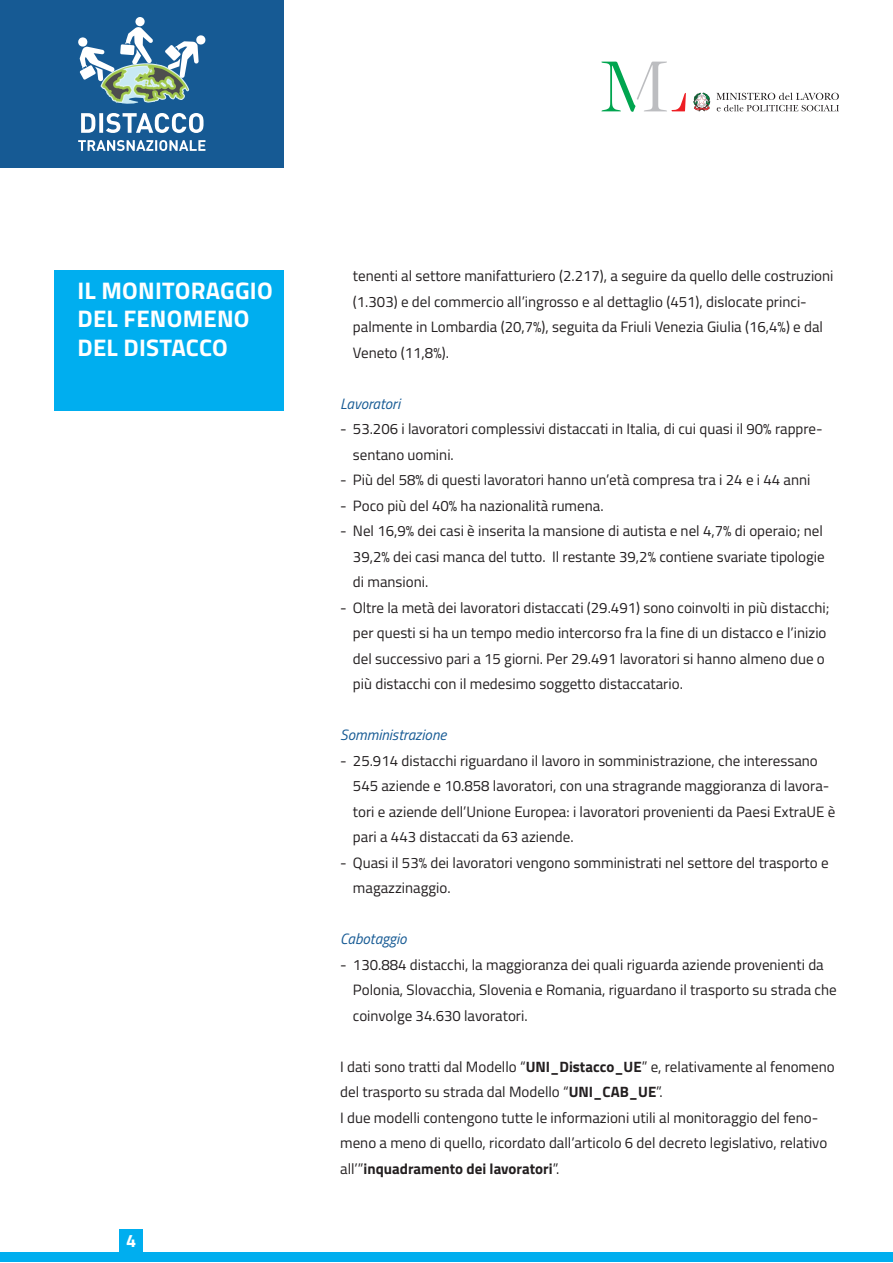
<style>
.page{position:relative;width:893px;height:1263px;background:#fff}
.page>*{position:absolute;margin:0;border:0;box-sizing:border-box;transform-origin:0 0}
.t1{font:700 24px/28.8px "Titillium";letter-spacing:.01em;color:#fff}
.t2{font:700 18px "Titillium";color:#fff}
.t3{font:15px/25.5px "Titillium";color:#231f20}
.t4{font:italic 15px "Titillium";color:#165a94}
.s1{font-weight:700}
</style>
<div class="page">
<svg style="left:601px;top:62px;width:85px;height:50px"></svg>
<svg style="left:716px;top:93px;width:123px;height:18px"></svg>
<svg style="left:693px;top:93px;width:17px;height:18px"></svg>
<div style="left:54px;top:270px;width:230px;height:140px;background:#00aeef"></div>
<div style="left:1px;top:1252px;width:892px;height:10px;background:#00aeef"></div>
<div style="left:119px;top:1229px;width:24px;height:24px;background:#00aeef"></div>
<div style="left:0;top:0;width:284px;height:168px;background:#165a94"></div>
<svg style="left:78px;top:140px;width:127px;height:11px"></svg>
<svg style="left:81px;top:113px;width:123px;height:20px"></svg>
<svg style="left:78px;top:17px;width:128px;height:87px"></svg>
<h1 class="t1" style="left:78px;top:275px;width:184px">Il Monitoraggio del fenom</h1>
<h1 class="t1" style="left:78px;top:303px;width:156px;text-align:right">eno<br>del distacco</h1>
<p class="t2" style="left:126px;top:1227px;width:12px">4</p>
<p class="t3" style="left:353px;top:263px;width:482px">tenenti al settore manifatturiero (2.217), a seguire da quello delle costruzioni (1.303) e del commercio all’ingrosso e al dettaglio (451), dislocate princi&shy;palmente in Lombardia (20,7%), seguita da Friuli Venezia Giulia (16,4%) e dal Veneto (11,8%).</p>
<p class="t4" style="left:340px;top:393px;width:61px">Lavoratori</p>
<p class="t3" style="left:353px;top:416px;width:471px;text-indent:-13px">- 53.206 i lavoratori complessivi distaccati in Italia, di cui quasi il 90% rappre&shy;sentano uomini.</p>
<p class="t3" style="left:340px;top:467px;width:472px">- Più del 58% di questi lavoratori hanno un’età compresa tra i 24 e i 44 anni</p>
<p class="t3" style="left:340px;top:492px;width:265px">- Poco più del 40% ha nazionalità rumena.</p>
<p class="t3" style="left:353px;top:518px;width:473px;text-indent:-13px">- Nel 16,9% dei casi è inserita la mansione di autista e nel 4,7% di operaio; nel<br>39,2% dei casi manca del tutto. Il restante 39,2% contiene svariate tipologie di mansioni.</p>
<p class="t3" style="left:353px;top:594px;width:478px;text-indent:-13px">- Oltre la metà dei lavoratori distaccati (29.491) sono coinvolti in più distacchi; per questi si ha un tempo medio intercorso fra la fine di un distacco e l’inizio del successivo pari a 15 giorni. Per 29.491 lavoratori si hanno almeno due o più distacchi con il medesimo soggetto distaccatario.</p>
<p class="t4" style="left:340px;top:724px;width:108px">Somministrazione</p>
<p class="t3" style="left:353px;top:747px;width:484px;text-indent:-13px">- 25.914 distacchi riguardano il lavoro in somministrazione, che interessano 545 aziende e 10.858 lavoratori, con una stragrande maggioranza di lavora&shy;tori e aziende dell’Unione Europea: i lavoratori provenienti da Paesi ExtraUE è pari a 443 distaccati da 63 aziende.</p>
<p class="t3" style="left:353px;top:849px;width:477px;text-indent:-13px">- Quasi il 53% dei lavoratori vengono somministrati nel settore del trasporto e magazzinaggio.</p>
<p class="t4" style="left:340px;top:928px;width:68px">Cabotaggio</p>
<p class="t3" style="left:353px;top:951px;width:485px;text-indent:-13px">- 130.884 distacchi, la maggioranza dei quali riguarda aziende provenienti da<br>Polonia, Slovacchia, Slovenia e Romania, riguardano il trasporto su strada che coinvolge 34.630 lavoratori.</p>
<p class="t3" style="left:340px;top:1053px;width:496px">I dati sono tratti dal Modello “<span class="s1">UNI_Distacco_UE</span>” e, relativamente al fenomeno del trasporto su strada dal Modello “<span class="s1">UNI_CAB_UE</span>”.<br>I due modelli contengono tutte le informazioni utili al monitoraggio del feno&shy;meno a meno di quello, ricordato dall’articolo 6 del decreto legislativo, relativo all’”<span class="s1">inquadramento dei lavoratori</span>”.</p>
</div>
